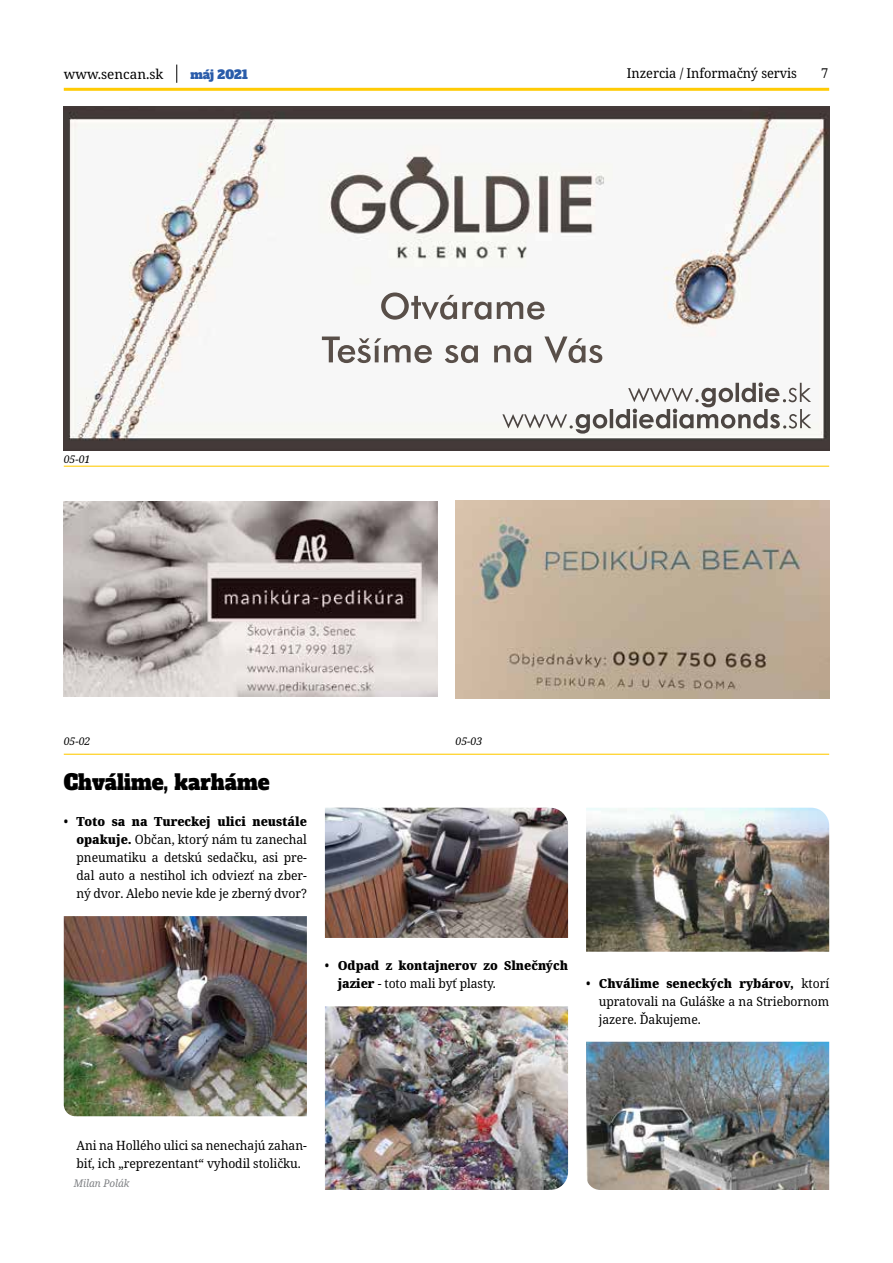
<style>
.page{position:relative;width:893px;height:1263px;background:#fff}
.page>*{position:absolute;margin:0;border:0;box-sizing:border-box;transform-origin:0 0}
.t1{font:21px "Alfa Slab One";color:#000;scale:.95 1}
.t2{font:13.5px "Noto Serif";letter-spacing:-.005em;color:#000;scale:.95 1}
.t3{font:13.5px "Noto Serif";letter-spacing:-.005em;color:#000}
.t4{font:12.75px/18px "Noto Serif";letter-spacing:-.005em;color:#000;text-align:justify;scale:.95 1}
.t5{font:900 12.75px/18px "Noto Serif";letter-spacing:-.005em;color:#000;scale:.95 1}
.t6{font:12px "Alfa Slab One";color:#2a5caa}
.t7{font:italic 10.5px "Noto Serif";color:#000}
.t8{font:italic 10.5px "Noto Serif";letter-spacing:-.005em;color:#808285;scale:.95 1}
.s1{font-weight:900}
.s2{font-weight:400}
</style>
<div class="page">
<hr style="left:64px;top:88px;width:765px;height:3px;background:#ffcb05">
<svg style="left:176px;top:65px;width:1px;height:18px"></svg>
<img style="left:64px;top:106px;width:765px;height:345px">
<hr style="left:64px;top:466px;width:765px;height:1px;background:#ffcb05">
<hr style="left:64px;top:754px;width:765px;height:1px;background:#ffcb05">
<img style="left:64px;top:501px;width:373px;height:196px">
<img style="left:455px;top:500px;width:374px;height:198px">
<img style="left:586px;top:808px;width:243px;height:144px">
<img style="left:325px;top:808px;width:243px;height:130px">
<img style="left:64px;top:916px;width:243px;height:200px">
<img style="left:586px;top:1042px;width:243px;height:148px">
<img style="left:325px;top:1006px;width:243px;height:184px">
<p class="t3" style="left:64px;top:65px;width:101px">www.sencan.sk</p>
<p class="t6" style="left:190px;top:64px;width:59px">máj 2021</p>
<p class="t2" style="left:627px;top:64px;width:181px">Inzercia / Informačný servis</p>
<p class="t2" style="left:821px;top:64px;width:9px">7</p>
<p class="t7" style="left:64px;top:452px;width:28px">05-01</p>
<p class="t7" style="left:64px;top:734px;width:28px">05-02</p>
<p class="t7" style="left:455px;top:734px;width:28px">05-03</p>
<h1 class="t1" style="left:64px;top:764px;width:218px">Chválime, karháme</h1>
<p class="t4" style="left:77px;top:813px;width:244px;text-indent:-13px">• <span class="s1">Toto sa na Tureckej ulici neustále opakuje.</span> Občan, ktorý nám tu zanechal pneumatiku a detskú sedačku, asi pre&shy;dal auto a nestihol ich odviezť na zber&shy;ný dvor. Alebo nevie kde je zberný dvor?</p>
<p class="t5" style="left:338px;top:957px;width:244px;text-indent:-13px"><span class="s2">•</span> Odpad z kontajnerov zo Slnečných jazier <span class="s2">- toto mali byť plasty.</span></p>
<p class="t4" style="left:599px;top:975px;width:244px;text-indent:-13px">• <span class="s1">Chválime seneckých rybárov,</span> ktorí upratovali na Guláške a na Striebornom jazere. Ďakujeme.</p>
<p class="t4" style="left:77px;top:1137px;width:244px">Ani na Hollého ulici sa nenechajú zahan&shy;biť, ich „reprezentant“ vyhodil stoličku.</p>
<p class="t8" style="left:74px;top:1176px;width:60px">Milan Polák</p>
</div>
